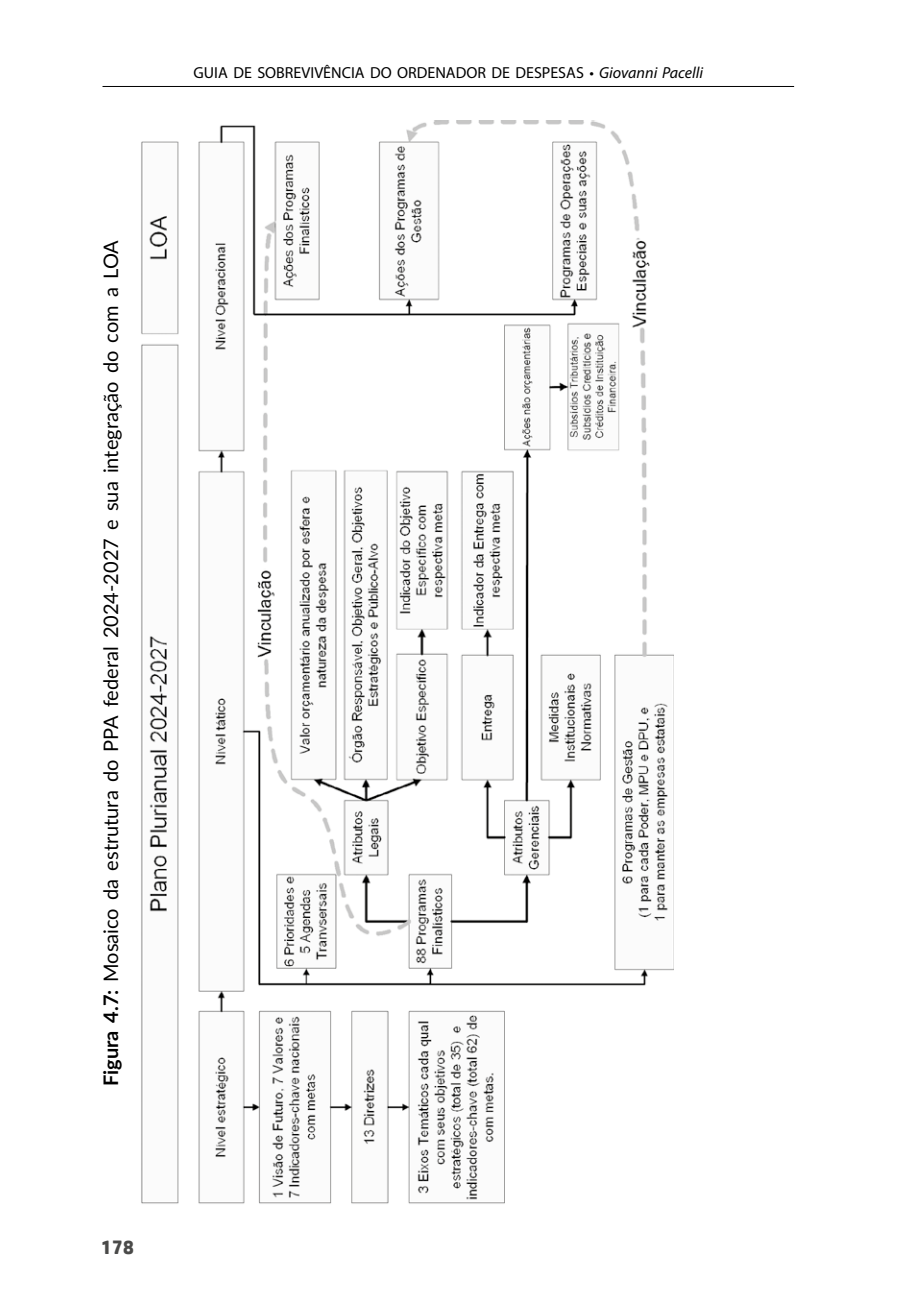
<style>
.page{position:relative;width:908px;height:1304px;background:#fff}
.page>*{position:absolute;margin:0;border:0;box-sizing:border-box;transform-origin:0 0}
.t1{font:20px "Lato";color:#000}
.t2{font:700 20px "HP Simplified";color:#4a4a49}
.t3{font:16px "Myriad Pro";color:#000}
.s1{font-style:italic}
.s2{font-weight:700}
</style>
<div class="page">
<hr style="left:102px;top:86px;width:691px;height:1px;background:#000">
<img style="left:141px;top:120px;width:532px;height:1084px">
<p class="t3" style="left:193px;top:63px;width:510px">GUIA DE SOBREVIVÊNCIA DO ORDENADOR DE DESPESAS • <span class="s1">Giovanni Pacelli</span></p>
<p class="t1" style="left:97px;top:1086px;width:847px;rotate:-90deg"><span class="s2">Figura 4.7:</span> Mosaico da estrutura do PPA federal 2024-2027 e sua integração do com a LOA</p>
<p class="t2" style="left:101px;top:1235px;width:34px">178</p>
</div>
